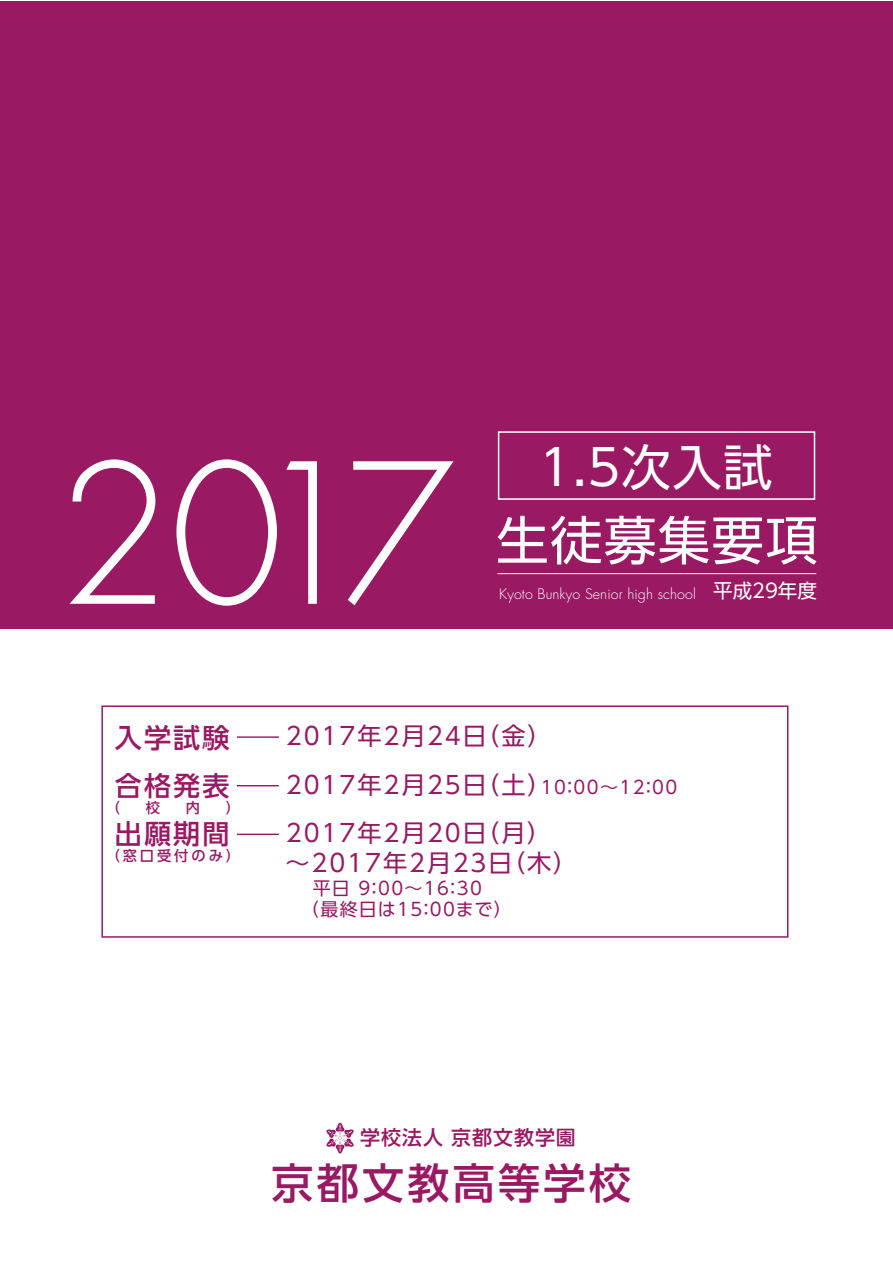
<style>
.page{position:relative;width:893px;height:1263px;background:#fff}
.page>*{position:absolute;margin:0;border:0;box-sizing:border-box;transform-origin:0 0}
.t1{font:300 189px "Futura";color:#fff}
.t2{font:52.5px "UD Shin Go Pro";letter-spacing:.025em;color:#fff}
.t3{font:49.5px "UD Shin Go Pro";color:#fff}
.t4{font:500 42px "UD Shin Go Pro";letter-spacing:.08em;color:#991963}
.t5{font:500 27px/48px "UD Shin Go Pro";letter-spacing:.08em;color:#991963;text-align:justify}
.t6{font:24.15px/48.4px "UD Shin Go Pro";letter-spacing:.08em;color:#991963}
.t7{font:500 19.95px "UD Shin Go Pro";letter-spacing:.05em;color:#991963}
.t8{font:19.5px "UD Shin Go Pro";color:#fff}
.t9{font:18px/21.8px "UD Shin Go Pro";letter-spacing:.07em;color:#991963}
.t10{font:300 14.25px "Futura";letter-spacing:.01em;color:#fff}
.t11{font:500 14.25px "UD Shin Go Pro";letter-spacing:.205em;color:#991963}
.s1{font-size:18px}
</style>
<div class="page">
<div style="left:0;top:1px;width:892px;height:627px;background:#991963"></div>
<svg style="left:326px;top:1122px;width:28px;height:31px"></svg>
<hr style="left:497px;top:573px;width:319px;height:1px;background:#fff">
<div style="left:498px;top:431px;width:317px;height:69px;border:2px solid #fff"></div>
<div style="left:101px;top:705px;width:687px;height:233px;border:1px solid #991963"></div>
<hr style="left:237px;top:736px;width:42px;height:2px;background:#991963">
<hr style="left:237px;top:785px;width:42px;height:1px;background:#991963">
<hr style="left:237px;top:834px;width:42px;height:1px;background:#991963">
<p class="t1" style="left:57px;top:414px;width:399px">2017</p>
<p class="t3" style="left:539px;top:427px;width:235px">1.5次入試</p>
<p class="t2" style="left:496px;top:498px;width:323px">生徒募集要項</p>
<p class="t10" style="left:499px;top:584px;width:198px">Kyoto Bunkyo Senior high school</p>
<p class="t8" style="left:713px;top:575px;width:105px">平成29年度</p>
<p class="t5" style="left:115px;top:713px;width:116px">入学試験合格発表出願期間</p>
<p class="t6" style="left:286px;top:711px;width:393px">2017年2月24日（金）<br>2017年2月25日（土）<span class="s1">10：00～12：00<br></span>2017年2月20日（月）</p>
<p class="t6" style="left:286px;top:838px;width:293px">～2017年2月23日（木）</p>
<p class="t9" style="left:301px;top:876px;width:212px;text-indent:-15px">　 平日 9：00～16：30<br>（最終日は15：00まで）</p>
<p class="t11" style="left:106px;top:796px;width:16px">（</p>
<p class="t11" style="left:146px;top:796px;width:16px">校</p>
<p class="t11" style="left:186px;top:796px;width:16px">内</p>
<p class="t11" style="left:226px;top:796px;width:16px">）</p>
<p class="t11" style="left:106px;top:844px;width:136px">（窓口受付のみ）</p>
<p class="t7" style="left:360px;top:1121px;width:217px">学校法人京都文教学園</p>
<p class="t4" style="left:271px;top:1148px;width:361px">京都文教高等学校</p>
</div>
